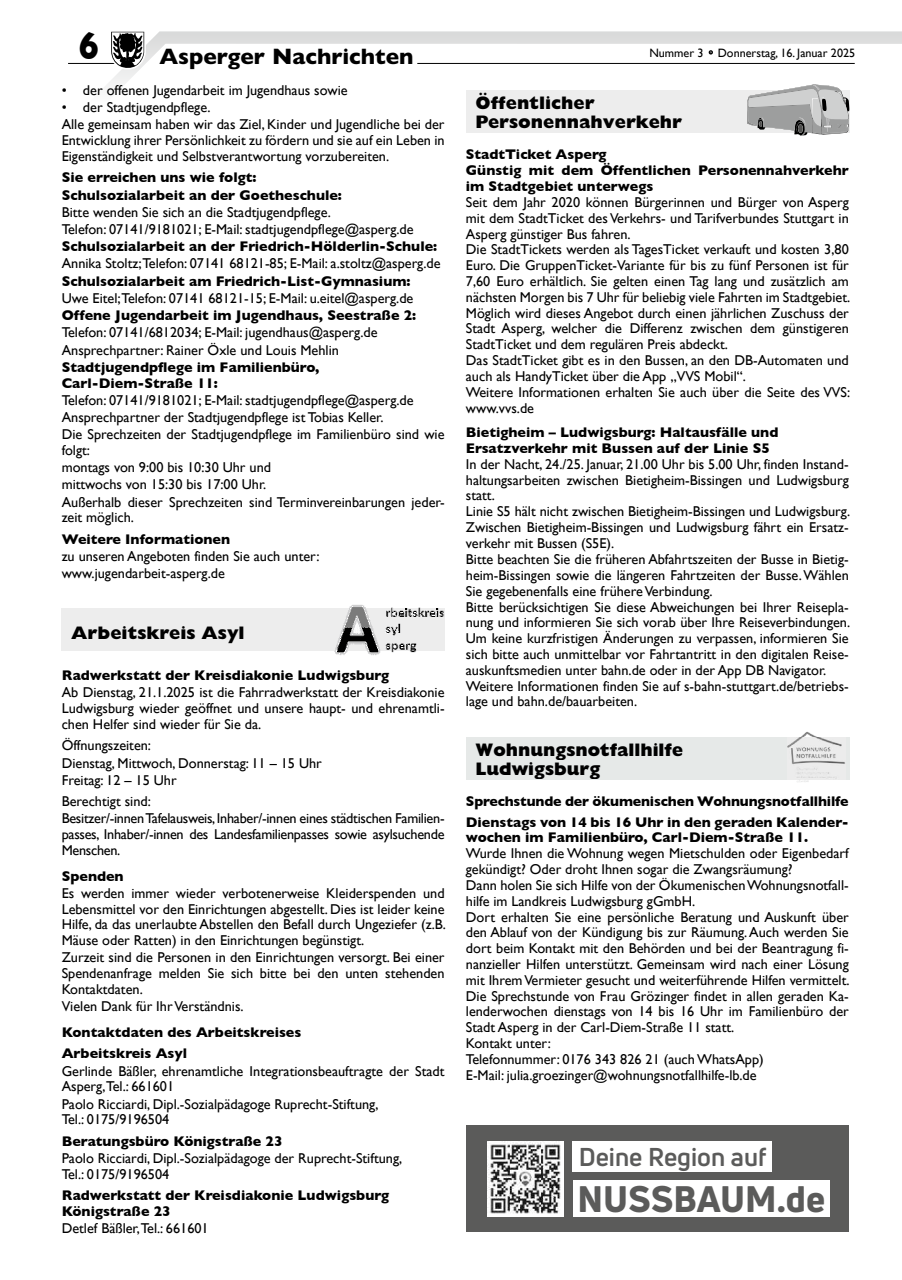
<style>
.page{position:relative;width:902px;height:1280px;background:#fff}
.page>*{position:absolute;margin:0;border:0;box-sizing:border-box;transform-origin:0 0}
.t1{font:700 39.3px "Gill Sans";color:#000;scale:.86 1}
.t2{font:800 36.15px "Uni Neue";color:#5b5b5a}
.t3{font:700 25.35px "Uni Neue";color:#5b5b5a}
.t4{font:700 22.5px "Gill Sans";color:#000}
.t5{font:800 18.3px/19.2px "Gill Sans";color:#000}
.t6{font:800 18.3px/19.2px "Gill Sans Nova";color:#000}
.t7{font:14.25px/15.9px "Gill Sans";color:#000}
.t8{font:700 14.25px/15.8px "Gill Sans";color:#000}
.t9{font:14.25px/17.2px "Gill Sans";letter-spacing:-.02em;color:#000}
.t10{font:12.15px "Gill Sans";color:#000}
</style>
<div class="page">
<svg style="left:68px;top:31px;width:833px;height:102px"></svg>
<hr style="left:68px;top:63px;width:62px;height:1px;background:#000">
<hr style="left:417px;top:63px;width:437px;height:1px;background:#000">
<svg style="left:108px;top:31px;width:39px;height:42px"></svg>
<svg style="left:706px;top:48px;width:9px;height:9px"></svg>
<div style="left:62px;top:608px;width:383px;height:43px;background:#ededed"></div>
<svg style="left:334px;top:605px;width:110px;height:50px"></svg>
<div style="left:466px;top:85px;width:383px;height:51px;background:#fff"></div>
<div style="left:466px;top:90px;width:383px;height:43px;background:#ededed"></div>
<svg style="left:747px;top:85px;width:102px;height:51px"></svg>
<div style="left:466px;top:737px;width:383px;height:43px;background:#e6e9e8"></div>
<img style="left:797px;top:731px;width:20px;height:51px">
<img style="left:787px;top:737px;width:58px;height:43px">
<div style="left:466px;top:1126px;width:382px;height:106px;background:#5b5b5a"></div>
<div style="left:572px;top:1180px;width:257px;height:37px;background:#fff"></div>
<div style="left:572px;top:1141px;width:199px;height:31px;background:#fff"></div>
<img style="left:487px;top:1141px;width:76px;height:76px">
<h1 class="t1" style="left:79px;top:23px;width:25px">6</h1>
<h3 class="t4" style="left:159px;top:43px;width:255px">Asperger Nachrichten</h3>
<p class="t10" style="left:649px;top:45px;width:207px">Nummer 3 · Donnerstag, 16. Januar 2025</p>
<p class="t7" style="left:62px;top:82px;width:287px">• der offenen Jugendarbeit im Jugendhaus sowie</p>
<p class="t7" style="left:62px;top:99px;width:384px;line-height:17.2px">• der Stadtjugendpflege.<br>Alle gemeinsam haben wir das Ziel, Kinder und Jugendliche bei der</p>
<p class="t7" style="left:62px;top:132px;width:384px">Entwicklung ihrer Persönlichkeit zu fördern und sie auf ein Leben in<br>Eigenständigkeit und Selbstverantwortung vorzubereiten.</p>
<p class="t8" style="left:62px;top:169px;width:282px;line-height:17.2px">Sie erreichen uns wie folgt:<br>Schulsozialarbeit an der Goetheschule:</p>
<p class="t7" style="left:62px;top:203px;width:353px;line-height:17.2px">Bitte wenden Sie sich an die Stadtjugendpflege.<br>Telefon: 07141/9181021; E-Mail: stadtjugendpflege@asperg.de</p>
<p class="t8" style="left:62px;top:238px;width:377px">Schulsozialarbeit an der Friedrich-Hölderlin-Schule:</p>
<p class="t7" style="left:62px;top:256px;width:380px">Annika Stoltz;Telefon: 07141 68121-85; E-Mail: a.stoltz@asperg.de</p>
<p class="t8" style="left:62px;top:273px;width:350px">Schulsozialarbeit am Friedrich-List-Gymnasium:</p>
<p class="t7" style="left:62px;top:290px;width:353px">Uwe Eitel;Telefon: 07141 68121-15; E-Mail: u.eitel@asperg.de</p>
<p class="t8" style="left:62px;top:307px;width:356px">Offene Jugendarbeit im Jugendhaus, Seestraße 2:</p>
<p class="t7" style="left:62px;top:324px;width:317px;line-height:17.2px">Telefon: 07141/6812034; E-Mail: jugendhaus@asperg.de<br>Ansprechpartner: Rainer Öxle und Louis Mehlin</p>
<p class="t8" style="left:62px;top:359px;width:259px">Stadtjugendpflege im Familienbüro,<br>Carl-Diem-Straße 11:</p>
<p class="t7" style="left:62px;top:391px;width:384px;line-height:17.2px">Telefon: 07141/9181021; E-Mail: stadtjugendpflege@asperg.de<br>Ansprechpartner der Stadtjugendpflege ist Tobias Keller.<br>Die Sprechzeiten der Stadtjugendpflege im Familienbüro sind wie</p>
<p class="t7" style="left:62px;top:441px;width:384px;line-height:17.2px">folgt:<br>montags von 9:00 bis 10:30 Uhr und<br>mittwochs von 15:30 bis 17:00 Uhr.<br>Außerhalb dieser Sprechzeiten sind Terminvereinbarungen jeder-</p>
<p class="t7" style="left:62px;top:509px;width:74px">zeit möglich.</p>
<p class="t8" style="left:62px;top:531px;width:170px">Weitere Informationen</p>
<p class="t7" style="left:62px;top:547px;width:259px;line-height:17.2px">zu unseren Angeboten finden Sie auch unter: www.jugendarbeit-asperg.de</p>
<p class="t5" style="left:475px;top:93px;width:208px">Öffentlicher<br>Personennahverkehr</p>
<p class="t8" style="left:466px;top:146px;width:384px">StadtTicket Asperg<br>Günstig mit dem Öffentlichen Personennahverkehr im Stadtgebiet unterwegs</p>
<p class="t7" style="left:466px;top:194px;width:386px">Seit dem Jahr 2020 können Bürgerinnen und Bürger von Asperg mit dem StadtTicket des Verkehrs- und Tarifverbundes Stuttgart in Asperg günstiger Bus fahren.<br>Die StadtTickets werden als TagesTicket verkauft und kosten 3,80<br>Euro. Die GruppenTicket-Variante für bis zu fünf Personen ist für 7,60 Euro erhältlich. Sie gelten einen Tag lang und zusätzlich am nächsten Morgen bis 7 Uhr für beliebig viele Fahrten im Stadtgebiet.<br>Möglich wird dieses Angebot durch einen jährlichen Zuschuss der Stadt Asperg, welcher die Differenz zwischen dem günstigeren StadtTicket und dem regulären Preis abdeckt.<br>Das StadtTicket gibt es in den Bussen, an den DB-Automaten und auch als HandyTicket über die App „VVS Mobil“.<br>Weitere Informationen erhalten Sie auch über die Seite des VVS: www.vvs.de</p>
<p class="t8" style="left:466px;top:424px;width:314px">Bietigheim – Ludwigsburg: Haltausfälle und<br>Ersatzverkehr mit Bussen auf der Linie S5</p>
<p class="t7" style="left:466px;top:456px;width:386px">In der Nacht, 24./25. Januar, 21.00 Uhr bis 5.00 Uhr, finden Instand&shy;haltungsarbeiten zwischen Bietigheim-Bissingen und Ludwigsburg statt.<br>Linie S5 hält nicht zwischen Bietigheim-Bissingen und Ludwigsburg.<br>Zwischen Bietigheim-Bissingen und Ludwigsburg fährt ein Ersatz&shy;verkehr mit Bussen (S5E).<br>Bitte beachten Sie die früheren Abfahrtszeiten der Busse in Bietig&shy;heim-Bissingen sowie die längeren Fahrtzeiten der Busse. Wählen Sie gegebenenfalls eine frühere Verbindung.<br>Bitte berücksichtigen Sie diese Abweichungen bei Ihrer Reisepla&shy;nung und informieren Sie sich vorab über Ihre Reiseverbindungen.<br>Um keine kurzfristigen Änderungen zu verpassen, informieren Sie sich bitte auch unmittelbar vor Fahrtantritt in den digitalen Reise&shy;auskunftsmedien unter bahn.de oder in der App DB Navigator.<br>Weitere Informationen finden Sie auf s-bahn-stuttgart.de/betriebs&shy;lage und bahn.de/bauarbeiten.</p>
<p class="t6" style="left:475px;top:740px;width:209px">Wohnungsnotfallhilfe<br>Ludwigsburg</p>
<p class="t8" style="left:466px;top:791px;width:384px;line-height:20.2px">Sprechstunde der ökumenischen Wohnungsnotfallhilfe<br>Dienstags von 14 bis 16 Uhr in den geraden Kalender-</p>
<p class="t8" style="left:466px;top:829px;width:344px">wochen im Familienbüro, Carl-Diem-Straße 11.</p>
<p class="t7" style="left:466px;top:845px;width:385px">Wurde Ihnen die Wohnung wegen Mietschulden oder Eigenbedarf gekündigt? Oder droht Ihnen sogar die Zwangsräumung?<br>Dann holen Sie sich Hilfe von der Ökumenischen Wohnungsnotfall&shy;hilfe im Landkreis Ludwigsburg gGmbH.<br>Dort erhalten Sie eine persönliche Beratung und Auskunft über den Ablauf von der Kündigung bis zur Räumung. Auch werden Sie dort beim Kontakt mit den Behörden und bei der Beantragung fi&shy;nanzieller Hilfen unterstützt. Gemeinsam wird nach einer Lösung mit Ihrem Vermieter gesucht und weiterführende Hilfen vermittelt.<br>Die Sprechstunde von Frau Grözinger findet in allen geraden Ka&shy;lenderwochen dienstags von 14 bis 16 Uhr im Familienbüro der Stadt Asperg in der Carl-Diem-Straße 11 statt.<br>Kontakt unter:<br>Telefonnummer: 0176 343 826 21 (auch WhatsApp)<br>E-Mail: julia.groezinger@wohnungsnotfallhilfe-lb.de</p>
<p class="t5" style="left:71px;top:623px;width:175px">Arbeitskreis Asyl</p>
<p class="t8" style="left:62px;top:667px;width:329px">Radwerkstatt der Kreisdiakonie Ludwigsburg</p>
<p class="t7" style="left:62px;top:684px;width:384px;text-align:justify">Ab Dienstag, 21.1.2025 ist die Fahrradwerkstatt der Kreisdiakonie Ludwigsburg wieder geöffnet und unsere haupt- und ehrenamtli&shy;chen Helfer sind wieder für Sie da.</p>
<p class="t7" style="left:62px;top:737px;width:262px;line-height:17.2px">Öffnungszeiten:<br>Dienstag, Mittwoch, Donnerstag: 11 – 15 Uhr<br>Freitag: 12 – 15 Uhr</p>
<p class="t9" style="left:62px;top:793px;width:384px">Berechtigt sind:<br>Besitzer/-innen Tafelausweis, Inhaber/-innen eines städtischen Familien-</p>
<p class="t9" style="left:62px;top:826px;width:384px;line-height:15.8px">passes, Inhaber/-innen des Landesfamilienpasses sowie asylsuchende<br>Menschen.</p>
<p class="t8" style="left:62px;top:868px;width:63px">Spenden</p>
<p class="t7" style="left:62px;top:885px;width:386px;text-align:justify">Es werden immer wieder verbotenerweise Kleiderspenden und Lebensmittel vor den Einrichtungen abgestellt. Dies ist leider keine Hilfe, da das unerlaubte Abstellen den Befall durch Ungeziefer (z.B.<br>Mäuse oder Ratten) in den Einrichtungen begünstigt.</p>
<p class="t7" style="left:62px;top:949px;width:384px;text-align:justify">Zurzeit sind die Personen in den Einrichtungen versorgt. Bei einer Spendenanfrage melden Sie sich bitte bei den unten stehenden Kontaktdaten.</p>
<p class="t7" style="left:62px;top:998px;width:183px">Vielen Dank für Ihr Verständnis.</p>
<p class="t8" style="left:62px;top:1021px;width:241px;line-height:21.5px">Kontaktdaten des Arbeitskreises<br>Arbeitskreis Asyl</p>
<p class="t7" style="left:62px;top:1063px;width:384px">Gerlinde Bäßler, ehrenamtliche Integrationsbeauftragte der Stadt<br>Asperg,Tel.: 661601</p>
<p class="t7" style="left:62px;top:1096px;width:318px">Paolo Ricciardi, Dipl.-Sozialpädagoge Ruprecht-Stiftung,<br>Tel.: 0175/9196504</p>
<p class="t8" style="left:62px;top:1133px;width:222px">Beratungsbüro Königstraße 23</p>
<p class="t7" style="left:62px;top:1150px;width:342px">Paolo Ricciardi, Dipl.-Sozialpädagoge der Ruprecht-Stiftung,<br>Tel.: 0175/9196504</p>
<p class="t8" style="left:62px;top:1187px;width:329px">Radwerkstatt der Kreisdiakonie Ludwigsburg<br>Königstraße 23</p>
<p class="t7" style="left:62px;top:1220px;width:148px">Detlef Bäßler,Tel.: 661601</p>
<h3 class="t3" style="left:578px;top:1141px;width:189px">Deine Region auf</h3>
<h2 class="t2" style="left:577px;top:1175px;width:249px">NUSSBAUM.de</h2>
</div>
